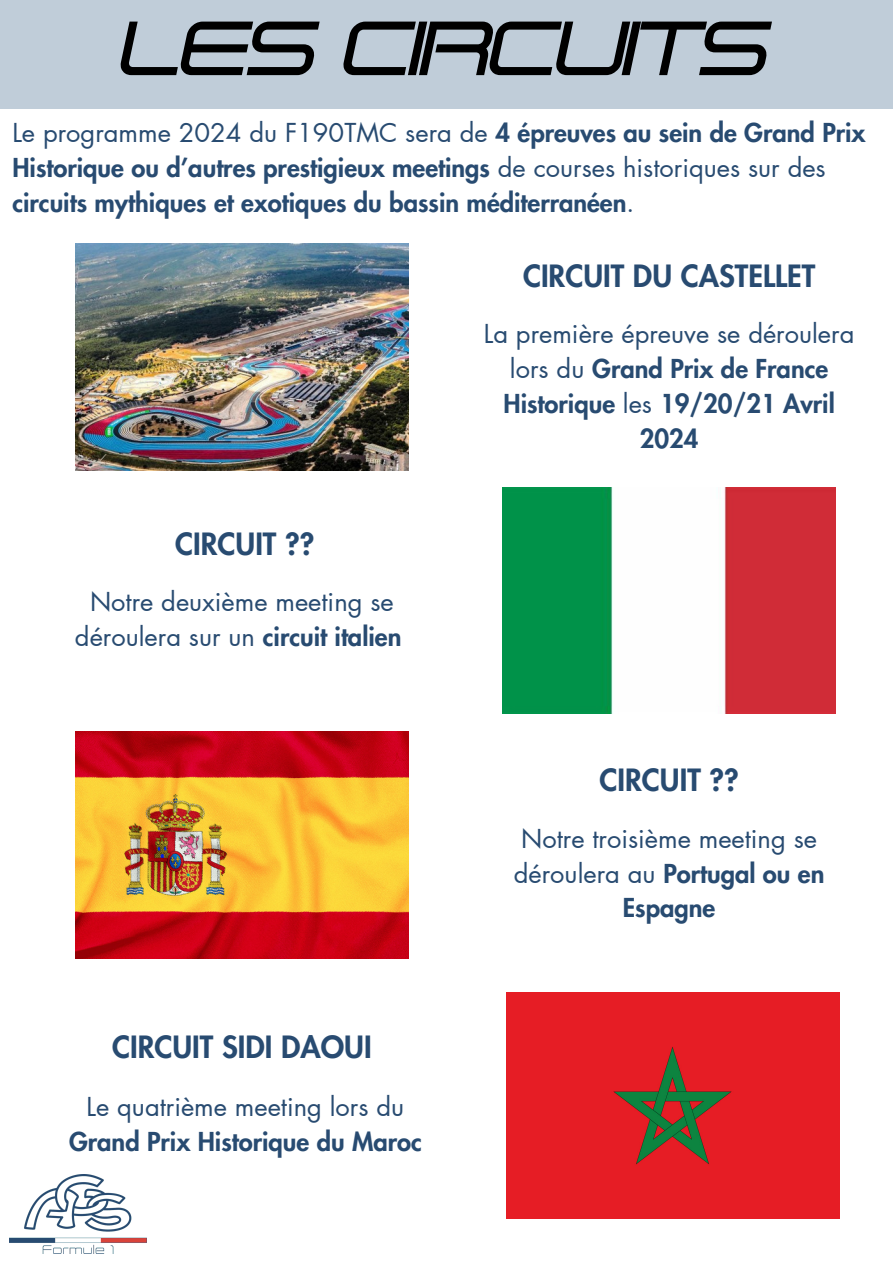
<style>
.page{position:relative;width:893px;height:1264px;background:#fff}
.page>*{position:absolute;margin:0;border:0;box-sizing:border-box;transform-origin:0 0}
.t1{font:italic 700 75px "Expansiva";letter-spacing:-.065em;color:#000}
.t2{font:800 30px "Futura LT Pro";color:#284b71}
.t3{font:800 25.5px/34.8px "Futura LT Pro";color:#284b71;text-align:center}
.t4{font:25.5px/34.8px "Futura LT Pro";color:#284b71;text-align:center}
.s1{font-weight:400}
.s2{font-weight:800}
</style>
<div class="page">
<div style="left:0;top:0;width:892px;height:109px;background:#c0cdd9"></div>
<img style="left:75px;top:243px;width:333px;height:227px">
<img style="left:502px;top:487px;width:333px;height:227px">
<img style="left:75px;top:732px;width:333px;height:226px">
<div style="left:506px;top:992px;width:333px;height:226px;background:#e61d25"></div>
<img style="left:9px;top:1174px;width:137px;height:79px">
<p class="t1" style="left:121px;top:18px;width:652px">LES CIRCUITS</p>
<p class="t3" style="left:12px;top:117px;width:854px;text-align:left"><span class="s1">Le programme 2024 du F190TMC sera de</span> 4 épreuves au sein de Grand Prix<br>Historique ou d’autres prestigieux meetings <span class="s1">de courses historiques sur des </span>circuits mythiques et exotiques du bassin méditerranéen<span class="s1">.</span></p>
<p class="t2" style="left:175px;top:530px;width:141px">CIRCUIT ??</p>
<p class="t4" style="left:75px;top:585px;width:328px">Notre deuxième meeting se déroulera sur un <span class="s2">circuit italien</span></p>
<p class="t2" style="left:112px;top:1032px;width:261px">CIRCUIT SIDI DAOUI</p>
<p class="t3" style="left:69px;top:1090px;width:354px"><span class="s1">Le quatrième meeting lors du<br></span>Grand Prix Historique du Maroc</p>
<p class="t2" style="left:523px;top:262px;width:294px">CIRCUIT DU CASTELLET</p>
<p class="t3" style="left:484px;top:317px;width:372px"><span class="s1">La première épreuve se déroulera lors du</span> Grand Prix de France<br>Historique <span class="s1">les</span> 19/20/21 Avril<br>2024</p>
<p class="t2" style="left:599px;top:766px;width:141px">CIRCUIT ??</p>
<p class="t4" style="left:514px;top:822px;width:312px">Notre troisième meeting se déroulera au <span class="s2">Portugal ou en<br>Espagne</span></p>
</div>
